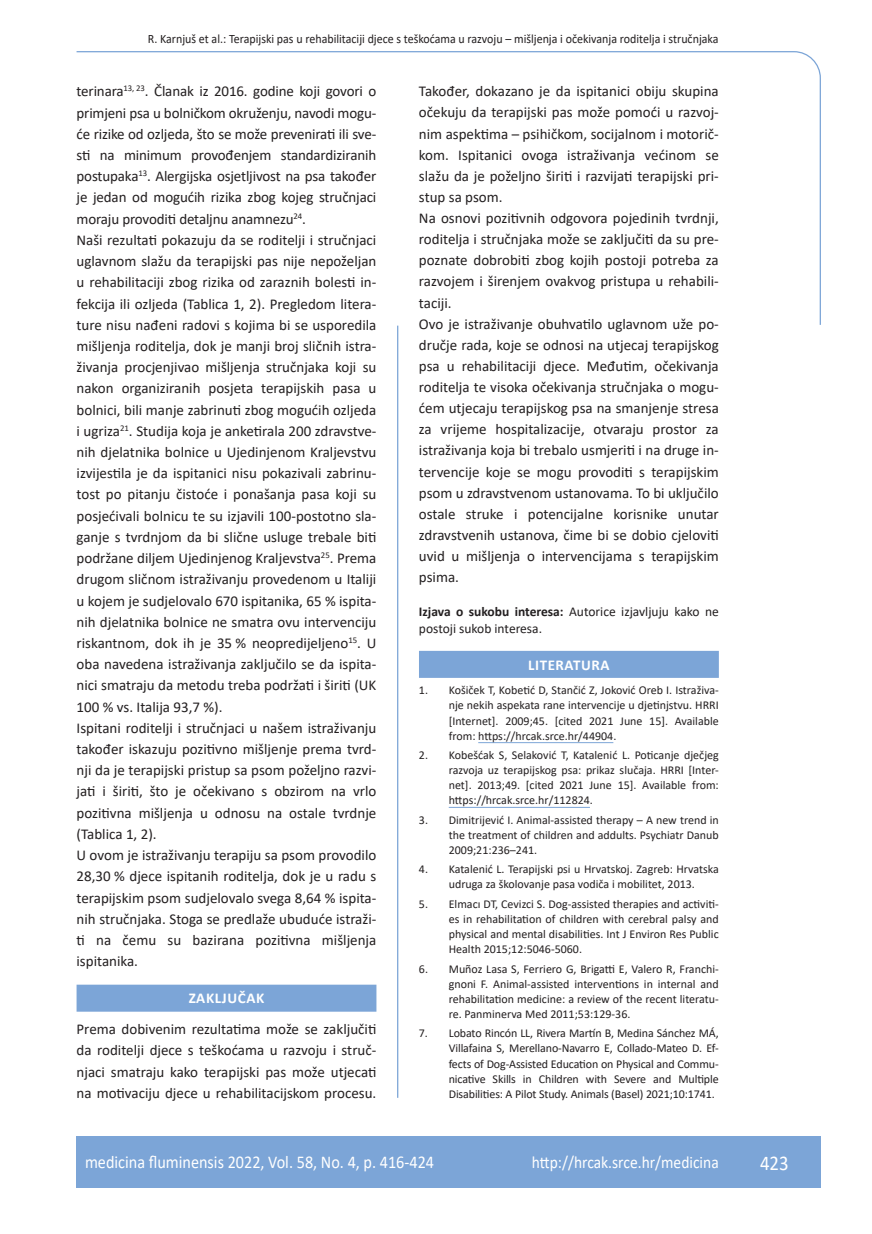
<style>
.page{position:relative;width:872px;height:1234px;background:#fff}
.page>*{position:absolute;margin:0;border:0;box-sizing:border-box;transform-origin:0 0}
.t1{font:21px "Calibri";color:#fff;scale:.9 1}
.t2{font:18px "Calibri";color:#fff;scale:.9 1}
.t3{font:17.25px "Calibri";color:#fff;scale:.9 1}
.t4{font:15px/21.1px "Calibri";color:#231f20}
.t5{font:700 15px "Calibri";letter-spacing:.04em;color:#fff}
.t6{font:13.5px/16.6px "Calibri";color:#231f20}
.t7{font:12.75px "Calibri";color:#231f20;scale:.94 1}
.t8{font:12px/15.1px "Calibri";color:#231f20;text-align:justify}
.s1{font-weight:700}
</style>
<div class="page">
<svg style="left:76px;top:51px;width:745px;height:275px"></svg>
<hr style="left:397px;top:325px;width:1px;height:772px;background:#7ca5d7">
<div style="left:77px;top:1135px;width:744px;height:51px;background:#7ca5d7"></div>
<div style="left:77px;top:984px;width:299px;height:27px;background:#7ca5d7"></div>
<div style="left:419px;top:650px;width:300px;height:27px;background:#7ca5d7"></div>
<hr style="left:478px;top:742px;width:135px;height:1px;background:#7ca5d7">
<hr style="left:449px;top:806px;width:141px;height:1px;background:#7ca5d7">
<p class="t7" style="left:148px;top:29px;width:608px">R. Karnjuš et al.: Terapijski pas u rehabilitaciji djece s teškoćama u razvoju – mišljenja i očekivanja roditelja i stručnjaka</p>
<p class="t4" style="left:77px;top:80px;width:301px">terinara<sup>13,</sup> <sup>23</sup>. Članak iz 2016. godine koji govori o primjeni psa u bolničkom okruženju, navodi mogu&shy;će rizike od ozljeda, što se može prevenirati ili sve&shy;sti na minimum provođenjem standardiziranih postupaka<sup>13</sup>. Alergijska osjetljivost na psa također je jedan od mogućih rizika zbog kojeg stručnjaci moraju provoditi detaljnu anamnezu<sup>24</sup>.<br>Naši rezultati pokazuju da se roditelji i stručnjaci uglavnom slažu da terapijski pas nije nepoželjan u rehabilitaciji zbog rizika od zaraznih bolesti in&shy;fekcija ili ozljeda (Tablica 1, 2). Pregledom litera&shy;ture nisu nađeni radovi s kojima bi se usporedila mišljenja roditelja, dok je manji broj sličnih istra&shy;živanja procjenjivao mišljenja stručnjaka koji su nakon organiziranih posjeta terapijskih pasa u bolnici, bili manje zabrinuti zbog mogućih ozljeda i ugriza<sup>21</sup>. Studija koja je anketirala 200 zdravstve&shy;nih djelatnika bolnice u Ujedinjenom Kraljevstvu izvijestila je da ispitanici nisu pokazivali zabrinu&shy;tost po pitanju čistoće i ponašanja pasa koji su posjećivali bolnicu te su izjavili 100-postotno sla&shy;ganje s tvrdnjom da bi slične usluge trebale biti podržane diljem Ujedinjenog Kraljevstva<sup>25</sup>. Prema drugom sličnom istraživanju provedenom u Italiji u kojem je sudjelovalo 670 ispitanika, 65 % ispita&shy;nih djelatnika bolnice ne smatra ovu intervenciju riskantnom, dok ih je 35 % neopredijeljeno<sup>15</sup>. U oba navedena istraživanja zaključilo se da ispita&shy;nici smatraju da metodu treba podržati i širiti (UK 100 % vs. Italija 93,7 %).<br>Ispitani roditelji i stručnjaci u našem istraživanju također iskazuju pozitivno mišljenje prema tvrd&shy;nji da je terapijski pristup sa psom poželjno razvi&shy;jati i širiti, što je očekivano s obzirom na vrlo pozitivna mišljenja u odnosu na ostale tvrdnje (Tablica 1, 2).<br>U ovom je istraživanju terapiju sa psom provodilo 28,30 % djece ispitanih roditelja, dok je u radu s terapijskim psom sudjelovalo svega 8,64 % ispita&shy;nih stručnjaka. Stoga se predlaže ubuduće istraži&shy;ti na čemu su bazirana pozitivna mišljenja ispitanika.</p>
<p class="t5" style="left:189px;top:987px;width:77px">ZAKLJUČAK</p>
<p class="t4" style="left:77px;top:1017px;width:301px;text-align:justify">Prema dobivenim rezultatima može se zaključiti da roditelji djece s teškoćama u razvoju i struč&shy;njaci smatraju kako terapijski pas može utjecati na motivaciju djece u rehabilitacijskom procesu.</p>
<p class="t4" style="left:419px;top:80px;width:301px">Također, dokazano je da ispitanici obiju skupina očekuju da terapijski pas može pomoći u razvoj&shy;nim aspektima – psihičkom, socijalnom i motorič&shy;kom. Ispitanici ovoga istraživanja većinom se slažu da je poželjno širiti i razvijati terapijski pri&shy;stup sa psom.<br>Na osnovi pozitivnih odgovora pojedinih tvrdnji, roditelja i stručnjaka može se zaključiti da su pre&shy;poznate dobrobiti zbog kojih postoji potreba za razvojem i širenjem ovakvog pristupa u rehabili&shy;taciji.<br>Ovo je istraživanje obuhvatilo uglavnom uže po&shy;dručje rada, koje se odnosi na utjecaj terapijskog psa u rehabilitaciji djece. Međutim, očekivanja roditelja te visoka očekivanja stručnjaka o mogu&shy;ćem utjecaju terapijskog psa na smanjenje stresa za vrijeme hospitalizacije, otvaraju prostor za istraživanja koja bi trebalo usmjeriti i na druge in&shy;tervencije koje se mogu provoditi s terapijskim psom u zdravstvenom ustanovama. To bi uključilo ostale struke i potencijalne korisnike unutar zdravstvenih ustanova, čime bi se dobio cjeloviti uvid u mišljenja o intervencijama s terapijskim psima.</p>
<p class="t6" style="left:419px;top:602px;width:301px"><span class="s1">Izjava o sukobu interesa:</span> Autorice izjavljuju kako ne postoji sukob interesa.</p>
<p class="t5" style="left:528px;top:654px;width:83px">LITERATURA</p>
<p class="t8" style="left:449px;top:682px;width:271px;text-indent:-30px">1. Košiček T, Kobetić D, Stančić Z, Joković Oreb I. Istraživa&shy;nje nekih aspekata rane intervencije u djetinjstvu. HRRI [Internet]. 2009;45. [cited 2021 June 15]. Available from: https://hrcak.srce.hr/44904.</p>
<p class="t8" style="left:449px;top:747px;width:272px;text-indent:-30px">2. Kobešćak S, Selaković T, Katalenić L. Poticanje dječjeg razvoja uz terapijskog psa: prikaz slučaja. HRRI [Inter&shy;net]. 2013;49. [cited 2021 June 15]. Available from: https://hrcak.srce.hr/112824.</p>
<p class="t8" style="left:449px;top:811px;width:271px;text-indent:-30px">3. Dimitrijević I. Animal-assisted therapy – A new trend in the treatment of children and addults. Psychiatr Danub 2009;21:236–241.</p>
<p class="t8" style="left:419px;top:861px;width:301px;text-align:center">4. Katalenić L. Terapijski psi u Hrvatskoj. Zagreb: Hrvatska udruga za školovanje pasa vodiča i mobilitet, 2013.</p>
<p class="t8" style="left:449px;top:895px;width:271px;text-indent:-30px">5. Elmacı DT, Cevizci S. Dog-assisted therapies and activiti&shy;es in rehabilitation of children with cerebral palsy and physical and mental disabilities. Int J Environ Res Public Health 2015;12:5046-5060.</p>
<p class="t8" style="left:449px;top:960px;width:271px;text-indent:-30px">6. Muñoz Lasa S, Ferriero G, Brigatti E, Valero R, Franchi&shy;gnoni F. Animal-assisted interventions in internal and rehabilitation medicine: a review of the recent literatu&shy;re. Panminerva Med 2011;53:129-36.</p>
<p class="t8" style="left:449px;top:1025px;width:271px;text-indent:-30px">7. Lobato Rincón LL, Rivera Martín B, Medina Sánchez MÁ, Villafaina S, Merellano-Navarro E, Collado-Mateo D. Ef&shy;fects of Dog-Assisted Education on Physical and Commu&shy;nicative Skills in Children with Severe and Multiple Disabilities: A Pilot Study. Animals (Basel) 2021;10:1741.</p>
<p class="t2" style="left:85px;top:1149px;width:389px">medicina fluminensis 2022, Vol. 58, No. 4, p. 416-424</p>
<p class="t3" style="left:532px;top:1150px;width:209px">http://hrcak.srce.hr/medicina</p>
<h1 class="t1" style="left:760px;top:1147px;width:33px">423</h1>
</div>
